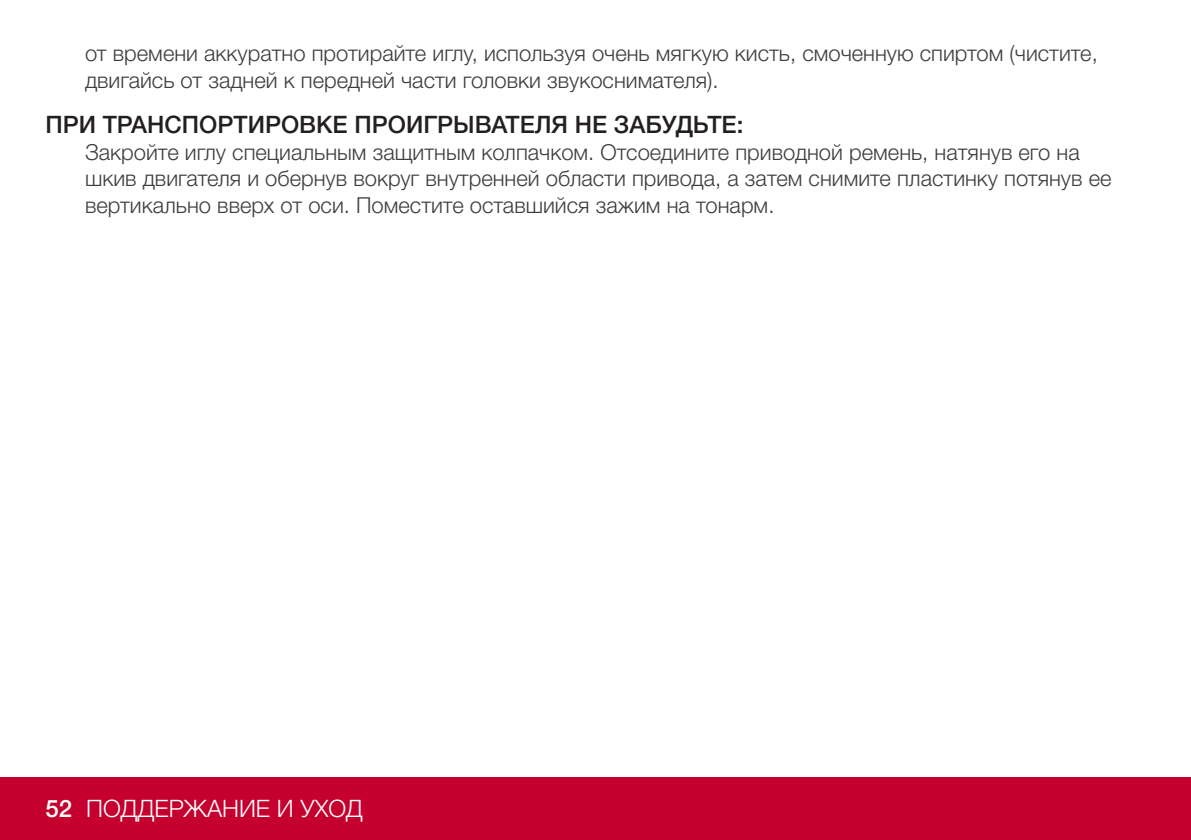
<style>
.page{position:relative;width:1191px;height:840px;background:#fff}
.page>*{position:absolute;margin:0;border:0;box-sizing:border-box;transform-origin:0 0}
.Subheadline{font:500 24px "Helvetica Neue LTW1 G";color:#231f20}
.Seitenzahl_links{font:300 24px "Helvetica Neue LTW1 G";color:#fff}
.t1{font:500 24px "Helvetica Neue LTW1 G";color:#fff}
.Text_eingerückt{font:300 22px/26.4px "Helvetica Neue LTW1 G";color:#3e3e3f}
</style>
<div class="page">
<div style="left:0;top:777px;width:1191px;height:62px;background:#c5002e"></div>
<p class="Text_eingerückt" style="left:85px;top:40px;width:1014px">от времени аккуратно протирайте иглу, используя очень мягкую кисть, смоченную спиртом (чистите, двигайсь от задней к передней части головки звукоснимателя).</p>
<p class="Subheadline" style="left:45px;top:110px;width:699px">ПРИ ТРАНСПОРТИРОВКЕ ПРОИГРЫВАТЕЛЯ НЕ ЗАБУДЬТЕ:</p>
<p class="Text_eingerückt" style="left:85px;top:139px;width:1028px">Закройте иглу специальным защитным колпачком. Отсоедините приводной ремень, натянув его на шкив двигателя и обернув вокруг внутренней области привода, а затем снимите пластинку потянув ее вертикально вверх от оси. Поместите оставшийся зажим на тонарм.</p>
<p class="t1" style="left:45px;top:793px;width:28px">52</p>
<p class="Seitenzahl_links" style="left:86px;top:793px;width:278px">ПОДДЕРЖАНИЕ И УХОД</p>
</div>
